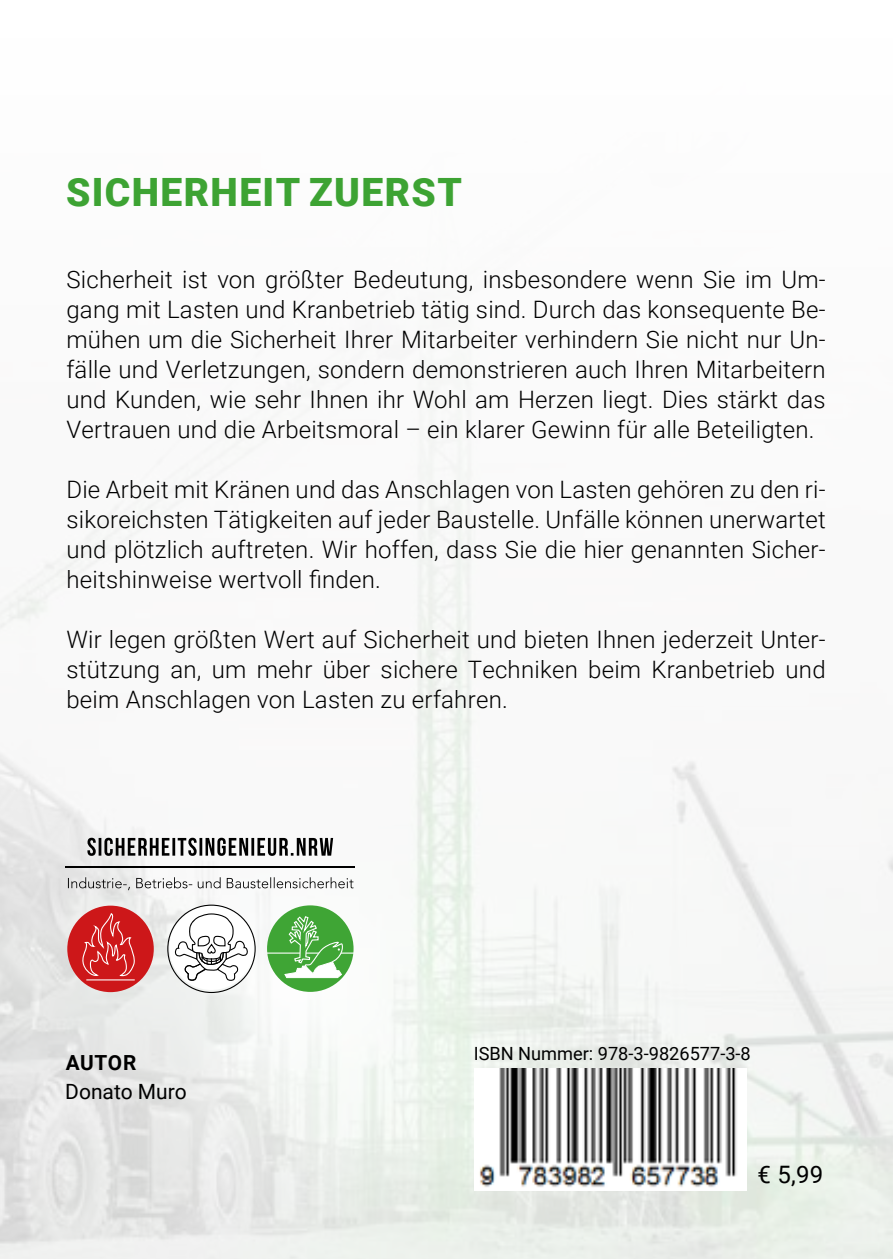
<style>
.page{position:relative;width:893px;height:1259px;background:#fff}
.page>*{position:absolute;margin:0;border:0;box-sizing:border-box;transform-origin:0 0}
.t1{font:900 39px "Roboto";letter-spacing:.035em;color:#3da333}
.t2{font:300 24px/30px "Roboto";letter-spacing:.01em;color:#000;text-align:justify}
.t3{font:24px "Roboto";color:#000}
.t4{font:21px "Roboto";color:#000}
.t5{font:700 20.7px "Roboto";letter-spacing:.03em;color:#000}
.t6{font:18.3px "Roboto";color:#000}
</style>
<div class="page">
<img style="left:0;top:382px;width:893px;height:877px">
<div style="left:267px;top:905px;width:87px;height:87px;background:#3fa535;border-radius:50%"></div>
<hr style="left:267px;top:952px;width:86px;height:1px;background:#fff">
<svg style="left:285px;top:915px;width:60px;height:62px"></svg>
<div style="left:67px;top:905px;width:87px;height:87px;background:#cd1719;border-radius:50%"></div>
<svg style="left:81px;top:913px;width:55px;height:64px"></svg>
<hr style="left:87px;top:979px;width:47px;height:1px;background:#fff">
<div style="left:169px;top:905px;width:85px;height:85px;background:#fff;border-radius:50%"></div>
<svg style="left:174px;top:913px;width:75px;height:77px"></svg>
<hr style="left:65px;top:866px;width:290px;height:2px;background:#000">
<svg style="left:68px;top:877px;width:286px;height:13px"></svg>
<svg style="left:87px;top:837px;width:246px;height:19px"></svg>
<img style="left:475px;top:1068px;width:272px;height:123px">
<h1 class="t1" style="left:66px;top:165px;width:397px">SICHERHEIT ZUERST</h1>
<p class="t2" style="left:66px;top:264px;width:761px">Sicherheit ist von größter Bedeutung, insbesondere wenn Sie im Um&shy;gang mit Lasten und Kranbetrieb tätig sind. Durch das konsequente Be&shy;mühen um die Sicherheit Ihrer Mitarbeiter verhindern Sie nicht nur Un&shy;fälle und Verletzungen, sondern demonstrieren auch Ihren Mitarbeitern und Kunden, wie sehr Ihnen ihr Wohl am Herzen liegt. Dies stärkt das Vertrauen und die Arbeitsmoral – ein klarer Gewinn für alle Beteiligten.</p>
<p class="t2" style="left:66px;top:474px;width:761px">Die Arbeit mit Kränen und das Anschlagen von Lasten gehören zu den ri&shy;sikoreichsten Tätigkeiten auf jeder Baustelle. Unfälle können unerwartet und plötzlich auftreten. Wir hoffen, dass Sie die hier genannten Sicher&shy;heitshinweise wertvoll finden.</p>
<p class="t2" style="left:66px;top:624px;width:761px">Wir legen größten Wert auf Sicherheit und bieten Ihnen jederzeit Unter&shy;stützung an, um mehr über sichere Techniken beim Kranbetrieb und beim Anschlagen von Lasten zu erfahren.</p>
<p class="t5" style="left:66px;top:1048px;width:72px">AUTOR</p>
<p class="t4" style="left:65px;top:1076px;width:123px">Donato Muro</p>
<p class="t6" style="left:474px;top:1040px;width:279px">ISBN Nummer: 978-3-9826577-3-8</p>
<p class="t3" style="left:758px;top:1157px;width:67px">€ 5,99</p>
</div>
